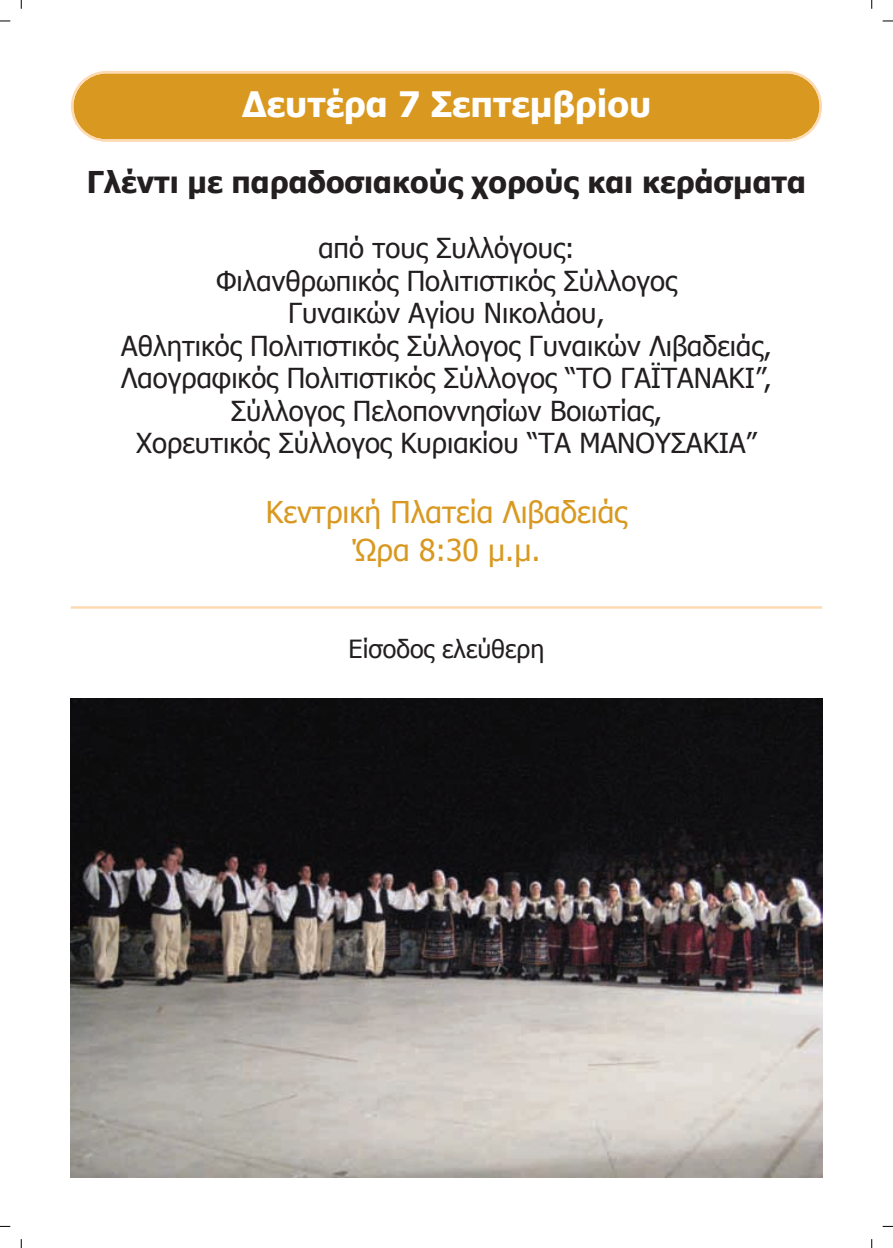
<style>
.page{position:relative;width:893px;height:1248px;background:#fff}
.page>*{position:absolute;margin:0;border:0;box-sizing:border-box;transform-origin:0 0}
.t1{font:700 35px "Tahoma";color:#fff}
.t2{font:700 30px "Tahoma";color:#231f20}
.t3{font:30px/37.5px "Tahoma";color:#d99921;text-align:center}
.t4{font:27.5px/32.5px "Tahoma";color:#231f20;text-align:center}
.t5{font:25px "Tahoma";color:#231f20}
</style>
<div class="page">
<svg style="left:71px;top:71px;width:751px;height:71px;background:#dca032"></svg>
<hr style="left:71px;top:606px;width:751px;height:2px;background:#fedab3">
<img style="left:71px;top:698px;width:751px;height:478px">
<p class="t1" style="left:242px;top:82px;width:410px">Δευτέρα 7 Σεπτεμβρίου</p>
<p class="t2" style="left:87px;top:163px;width:721px">Γλέντι με παραδοσιακούς χορούς και κεράσματα</p>
<p class="t4" style="left:121px;top:231px;width:652px">από τους Συλλόγους:<br>Φιλανθρωπικός Πολιτιστικός Σύλλογος<br>Γυναικών Αγίου Νικολάου,<br>Αθλητικός Πολιτιστικός Σύλλογος Γυναικών Λιβαδειάς, Λαογραφικός Πολιτιστικός Σύλλογος “ΤΟ ΓΑΪΤΑΝΑΚΙ”, Σύλλογος Πελοποννησίων Βοιωτίας,<br>Χορευτικός Σύλλογος Κυριακίου “ΤΑ ΜΑΝΟΥΣΑΚΙΑ”</p>
<p class="t3" style="left:266px;top:492px;width:363px">Κεντρική Πλατεία Λιβαδειάς<br>Ώρα 8:30 μ.μ.</p>
<p class="t5" style="left:349px;top:633px;width:197px">Είσοδος ελεύθερη</p>
</div>
